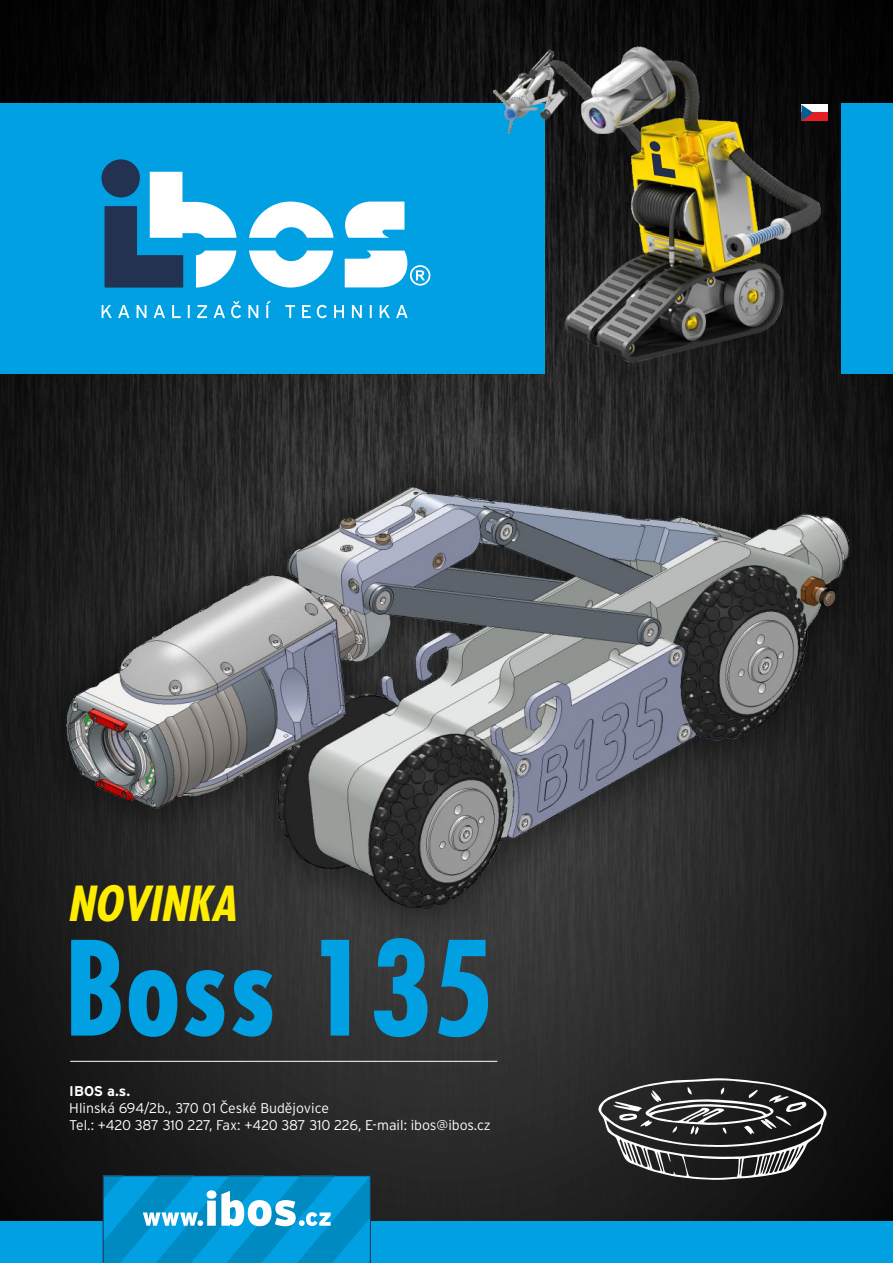
<style>
.page{position:relative;width:893px;height:1263px;background:#fff}
.page>*{position:absolute;margin:0;border:0;box-sizing:border-box;transform-origin:0 0}
.t1{font:700 127.05px "Fujiyama";color:#00a0e3}
.t2{font:italic 700 46.95px "Fujiyama";color:#ffed00}
.t3{font:300 14.1px/17px "Interstate CE";letter-spacing:-.01em;color:#fefefe}
.t4{font:700 14.1px "Interstate CE";color:#fefefe}
</style>
<div class="page">
<img style="left:0;top:0;width:893px;height:1221px">
<hr style="left:70px;top:1061px;width:427px;height:1px;background:#fefefe">
<svg style="left:598px;top:1078px;width:228px;height:102px"></svg>
<div style="left:0;top:1221px;width:893px;height:42px;background:#00a0e3"></div>
<div style="left:0;top:104px;width:544px;height:270px;background:#00a0e3"></div>
<div style="left:841px;top:104px;width:52px;height:270px;background:#00a0e3"></div>
<svg style="left:345px;top:202px;width:59px;height:36px"></svg>
<svg style="left:249px;top:202px;width:85px;height:86px"></svg>
<svg style="left:101px;top:159px;width:136px;height:129px"></svg>
<svg style="left:345px;top:251px;width:85px;height:36px"></svg>
<img style="left:475px;top:14px;width:378px;height:285px">
<svg style="left:650px;top:141px;width:26px;height:37px"></svg>
<svg style="left:103px;top:1176px;width:268px;height:87px"></svg>
<img style="left:0;top:299px;width:893px;height:739px">
<img style="left:39px;top:384px;width:854px;height:569px">
<h2 class="t2" style="left:67px;top:886px;width:170px">NOVINKA</h2>
<h1 class="t1" style="left:64px;top:940px;width:431px">Boss 135</h1>
<p class="t4" style="left:69px;top:1084px;width:62px">IBOS a.s.</p>
<p class="t3" style="left:69px;top:1100px;width:423px">Hlinská 694/2b., 370 01 České Budějovice<br>Tel.: +420 387 310 227, Fax: +420 387 310 226, E-mail: ibos@ibos.cz</p>
</div>
